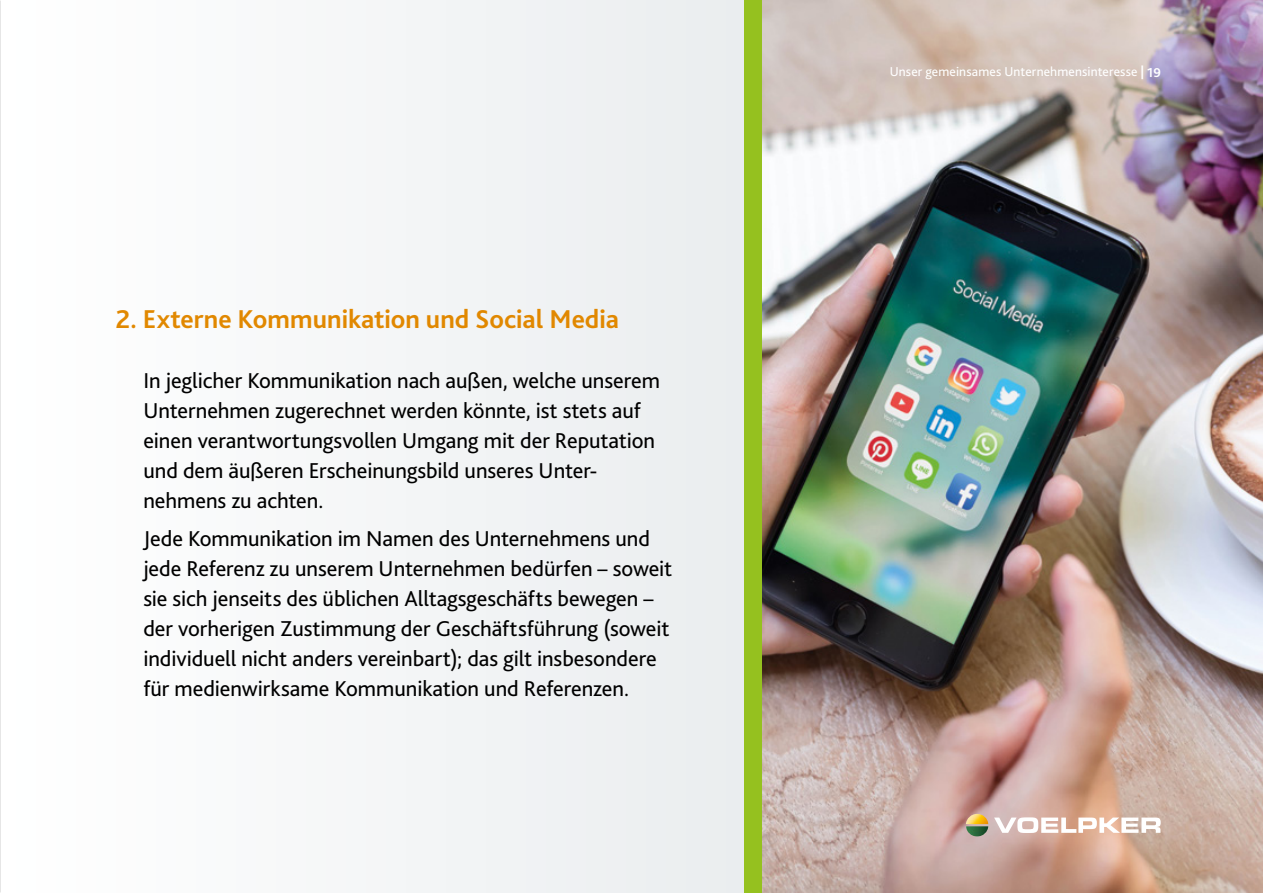
<style>
.page{position:relative;width:1263px;height:893px;background:#f5f6f7}
.page>*{position:absolute;margin:0;border:0;box-sizing:border-box;transform-origin:0 0}
.t1{font:700 27px "Bliss 2";color:#e18800}
.t2{font:22.5px/30px "Bliss 2";letter-spacing:-.005em;color:#000}
.t3{font:13.5px "Bliss 2";letter-spacing:.01em;color:#fff}
.s1{font-weight:700}
</style>
<div class="page">
<img style="left:0;top:0;width:1px;height:893px">
<img style="left:761px;top:0;width:502px;height:893px">
<div style="left:744px;top:0;width:17px;height:893px;background:#95c11f"></div>
<img style="left:966px;top:814px;width:22px;height:10px">
<img style="left:966px;top:826px;width:22px;height:10px">
<svg style="left:994px;top:817px;width:167px;height:16px"></svg>
<p class="t1" style="left:116px;top:302px;width:505px">2. Externe Kommunikation und Social Media</p>
<p class="t2" style="left:143px;top:365px;width:518px">In jeglicher Kommunikation nach außen, welche unserem Unternehmen zugerechnet werden könnte, ist stets auf einen verantwortungsvollen Umgang mit der Reputation und dem äußeren Erscheinungsbild unseres Unter--- nehmens zu achten.</p>
<p class="t2" style="left:143px;top:523px;width:530px">Jede Kommunikation im Namen des Unternehmens und jede Referenz zu unserem Unternehmen bedürfen – soweit sie sich jenseits des üblichen Alltagsgeschäfts bewegen – der vorherigen Zustimmung der Geschäftsführung (soweit individuell nicht anders vereinbart); das gilt insbesondere für medienwirksame Kommunikation und Referenzen.</p>
<p class="t3" style="left:890px;top:63px;width:273px">Unser gemeinsames Unternehmensinteresse <span class="s1">| 19</span></p>
</div>
